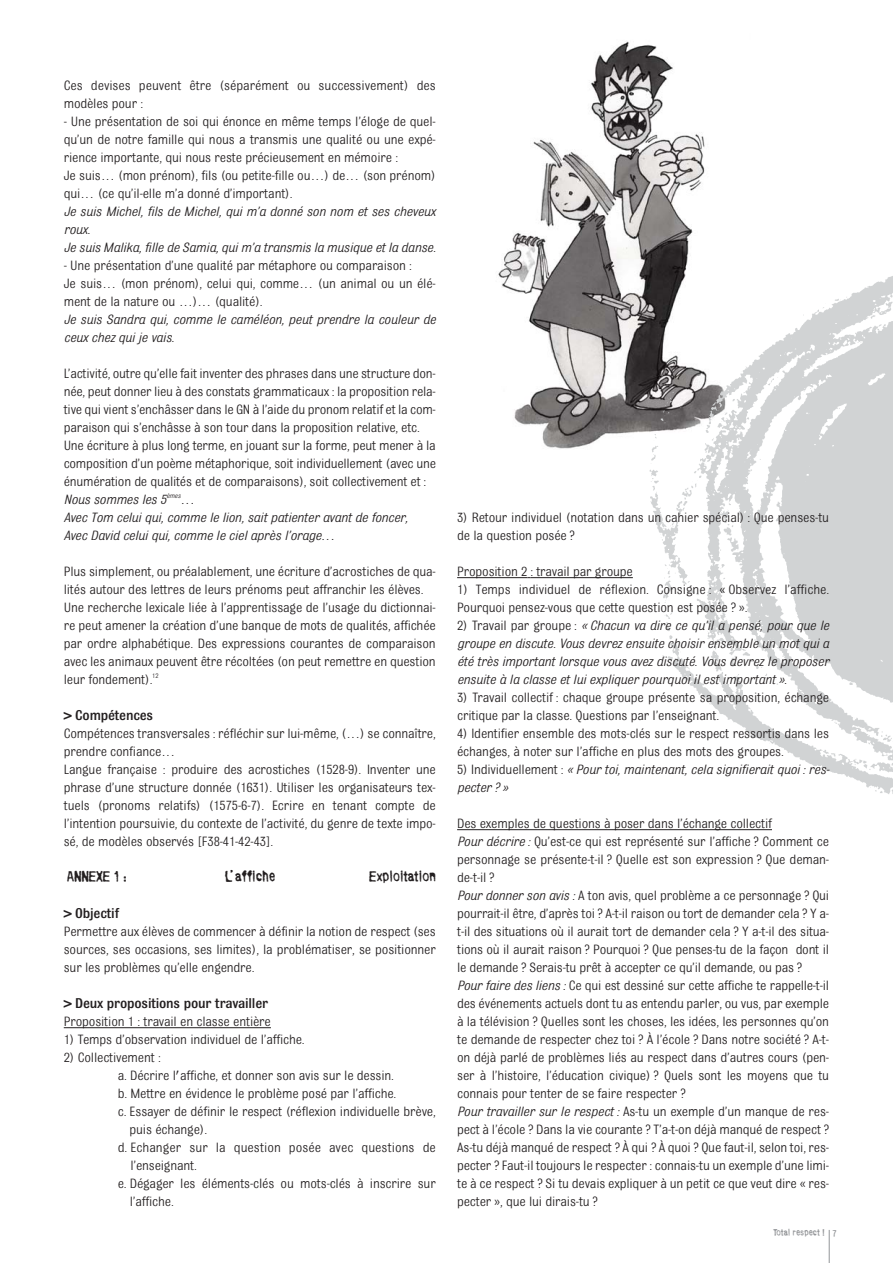
<style>
.page{position:relative;width:893px;height:1263px;background:#fff}
.page>*{position:absolute;margin:0;border:0;box-sizing:border-box;transform-origin:0 0}
.t1{font:500 15px "Bulldog";letter-spacing:-.015em;color:#231f20}
.t2{font:14.25px/18px "Bulldog";letter-spacing:-.015em;color:#231f20}
.t3{font:italic 14.25px/18px "Bulldog";letter-spacing:-.015em;color:#231f20}
.t4{font:14.25px "Bull Inked";letter-spacing:-.015em;color:#231f20}
.t5{font:9px "Bull Inked";color:#939598}
.s1{font-style:italic}
.s2{font-style:normal}
</style>
<div class="page">
<hr style="left:829px;top:1230px;width:1px;height:33px;background:#939598">
<hr style="left:64px;top:1027px;width:207px;height:1px;background:#231f20">
<img style="left:498px;top:41px;width:207px;height:408px">
<img style="left:595px;top:146px;width:298px;height:685px">
<hr style="left:457px;top:577px;width:70px;height:1px;background:#231f20">
<hr style="left:530px;top:577px;width:103px;height:1px;background:#231f20">
<hr style="left:457px;top:829px;width:315px;height:1px;background:#231f20">
<p class="t2" style="left:64px;top:77px;width:374px">Ces devises peuvent être (séparément ou successivement) des modèles pour :</p>
<p class="t2" style="left:64px;top:113px;width:374px">- Une présentation de soi qui énonce en même temps l’éloge de quel&shy;qu’un de notre famille qui nous a transmis une qualité ou une expé&shy;rience importante, qui nous reste précieusement en mémoire :<br>Je suis… (mon prénom), fils (ou petite-fille ou…) de… (son prénom) qui… (ce qu’il-elle m’a donné d’important).</p>
<p class="t3" style="left:64px;top:203px;width:374px">Je suis Michel, fils de Michel, qui m’a donné son nom et ses cheveux roux.<br>Je suis Malika, fille de Samia, qui m’a transmis la musique et la danse.</p>
<p class="t2" style="left:64px;top:257px;width:374px">- Une présentation d’une qualité par métaphore ou comparaison :<br>Je suis… (mon prénom), celui qui, comme… (un animal ou un élé&shy;ment de la nature ou …)… (qualité).</p>
<p class="t3" style="left:64px;top:311px;width:374px">Je suis Sandra qui, comme le caméléon, peut prendre la couleur de ceux chez qui je vais.</p>
<p class="t2" style="left:64px;top:365px;width:374px">L’activité, outre qu’elle fait inventer des phrases dans une structure don&shy;née, peut donner lieu à des constats grammaticaux : la proposition rela&shy;tive qui vient s’enchâsser dans le GN à l’aide du pronom relatif et la com&shy;paraison qui s’enchâsse à son tour dans la proposition relative, etc.<br>Une écriture à plus long terme, en jouant sur la forme, peut mener à la composition d’un poème métaphorique, soit individuellement (avec une énumération de qualités et de comparaisons), soit collectivement et :<br><span class="s1">Nous sommes les 5</span><sup>èmes</sup><span class="s1">…<br>Avec Tom celui qui, comme le lion, sait patienter avant de foncer,<br>Avec David celui qui, comme le ciel après l’orage…</span></p>
<p class="t2" style="left:64px;top:563px;width:374px">Plus simplement, ou préalablement, une écriture d’acrostiches de qua&shy;lités autour des lettres de leurs prénoms peut affranchir les élèves.<br>Une recherche lexicale liée à l’apprentissage de l’usage du dictionnai&shy;re peut amener la création d’une banque de mots de qualités, affichée par ordre alphabétique. Des expressions courantes de comparaison avec les animaux peuvent être récoltées (on peut remettre en question leur fondement).<sup>12</sup></p>
<p class="t1" style="left:64px;top:710px;width:91px">&gt; Compétences</p>
<p class="t2" style="left:64px;top:725px;width:374px">Compétences transversales : réfléchir sur lui-même, (…) se connaître, prendre confiance…<br>Langue française : produire des acrostiches (1528-9). Inventer une phrase d’une structure donnée (1631). Utiliser les organisateurs tex&shy;tuels (pronoms relatifs) (1575-6-7). Ecrire en tenant compte de l’intention poursuivie, du contexte de l’activité, du genre de texte impo&shy;sé, de modèles observés [F38-41-42-43].</p>
<p class="t4" style="left:67px;top:871px;width:61px">ANNEXE 1 :</p>
<p class="t4" style="left:226px;top:871px;width:51px">L’affiche</p>
<p class="t4" style="left:369px;top:871px;width:68px">Exploitation</p>
<p class="t1" style="left:64px;top:908px;width:57px">&gt; Objectif</p>
<p class="t2" style="left:64px;top:923px;width:374px;text-align:justify">Permettre aux élèves de commencer à définir la notion de respect (ses sources, ses occasions, ses limites), la problématiser, se positionner sur les problèmes qu’elle engendre.</p>
<p class="t1" style="left:64px;top:998px;width:206px">&gt; Deux propositions pour travailler</p>
<p class="t2" style="left:64px;top:1013px;width:209px">Proposition 1 : travail en classe entière</p>
<p class="t2" style="left:64px;top:1031px;width:242px">1) Temps d’observation individuel de l’affiche.</p>
<p class="t2" style="left:64px;top:1049px;width:99px">2) Collectivement :</p>
<p class="t2" style="left:118px;top:1067px;width:278px">a. Décrire l'affiche, et donner son avis sur le dessin.</p>
<p class="t2" style="left:118px;top:1085px;width:280px">b. Mettre en évidence le problème posé par l’affiche.</p>
<p class="t2" style="left:118px;top:1103px;width:320px">c. Essayer de définir le respect (réflexion individuelle brève,</p>
<p class="t2" style="left:130px;top:1121px;width:79px">puis échange).</p>
<p class="t2" style="left:118px;top:1139px;width:320px">d. Echanger sur la question posée avec questions de</p>
<p class="t2" style="left:130px;top:1157px;width:68px">l’enseignant.</p>
<p class="t2" style="left:118px;top:1175px;width:320px">e. Dégager les éléments-clés ou mots-clés à inscrire sur</p>
<p class="t2" style="left:130px;top:1193px;width:45px">l’affiche.</p>
<p class="t2" style="left:457px;top:509px;width:374px">3) Retour individuel (notation dans un cahier spécial) : Que penses-tu de la question posée ?</p>
<p class="t2" style="left:457px;top:563px;width:177px">Proposition 2 : travail par groupe</p>
<p class="t2" style="left:457px;top:581px;width:374px">1) Temps individuel de réflexion. Consigne : « Observez l’affiche.<br>Pourquoi pensez-vous que cette question est posée ? ».</p>
<p class="t3" style="left:457px;top:617px;width:374px;text-align:justify"><span class="s2">2) Travail par groupe :</span> « Chacun va dire ce qu’il a pensé, pour que le groupe en discute. Vous devrez ensuite choisir ensemble un mot qui a été très important lorsque vous avez discuté. Vous devrez le proposer ensuite à la classe et lui expliquer pourquoi il est important ».</p>
<p class="t2" style="left:457px;top:689px;width:374px">3) Travail collectif : chaque groupe présente sa proposition, échange critique par la classe. Questions par l’enseignant.</p>
<p class="t2" style="left:457px;top:725px;width:374px">4) Identifier ensemble des mots-clés sur le respect ressortis dans les échanges, à noter sur l’affiche en plus des mots des groupes.</p>
<p class="t3" style="left:457px;top:761px;width:374px"><span class="s2">5) Individuellement :</span> « Pour toi, maintenant, cela signifierait quoi : res&shy;pecter ? »</p>
<p class="t2" style="left:457px;top:815px;width:374px">Des exemples de questions à poser dans l’échange collectif<br><span class="s1">Pour décrire :</span> Qu’est-ce qui est représenté sur l’affiche ? Comment ce personnage se présente-t-il ? Quelle est son expression ? Que deman&shy;de-t-il ?<br><span class="s1">Pour donner son avis :</span> A ton avis, quel problème a ce personnage ? Qui pourrait-il être, d’après toi ? A-t-il raison ou tort de demander cela ? Y a&shy;t-il des situations où il aurait tort de demander cela ? Y a-t-il des situa&shy;tions où il aurait raison ? Pourquoi ? Que penses-tu de la façon dont il le demande ? Serais-tu prêt à accepter ce qu’il demande, ou pas ?<br><span class="s1">Pour faire des liens :</span> Ce qui est dessiné sur cette affiche te rappelle-t-il des événements actuels dont tu as entendu parler, ou vus, par exemple à la télévision ? Quelles sont les choses, les idées, les personnes qu’on te demande de respecter chez toi ? À l’école ? Dans notre société ? A-t&shy;on déjà parlé de problèmes liés au respect dans d’autres cours (pen&shy;ser à l’histoire, l’éducation civique) ? Quels sont les moyens que tu connais pour tenter de se faire respecter ?<br><span class="s1">Pour travailler sur le respect :</span> As-tu un exemple d’un manque de res&shy;pect à l’école ? Dans la vie courante ? T’a-t-on déjà manqué de respect ?<br>As-tu déjà manqué de respect ? À qui ? À quoi ? Que faut-il, selon toi, res&shy;pecter ? Faut-il toujours le respecter : connais-tu un exemple d’une limi&shy;te à ce respect ? Si tu devais expliquer à un petit ce que veut dire « res&shy;pecter », que lui dirais-tu ?</p>
<p class="t5" style="left:773px;top:1229px;width:65px">Total respect ! 7</p>
</div>
